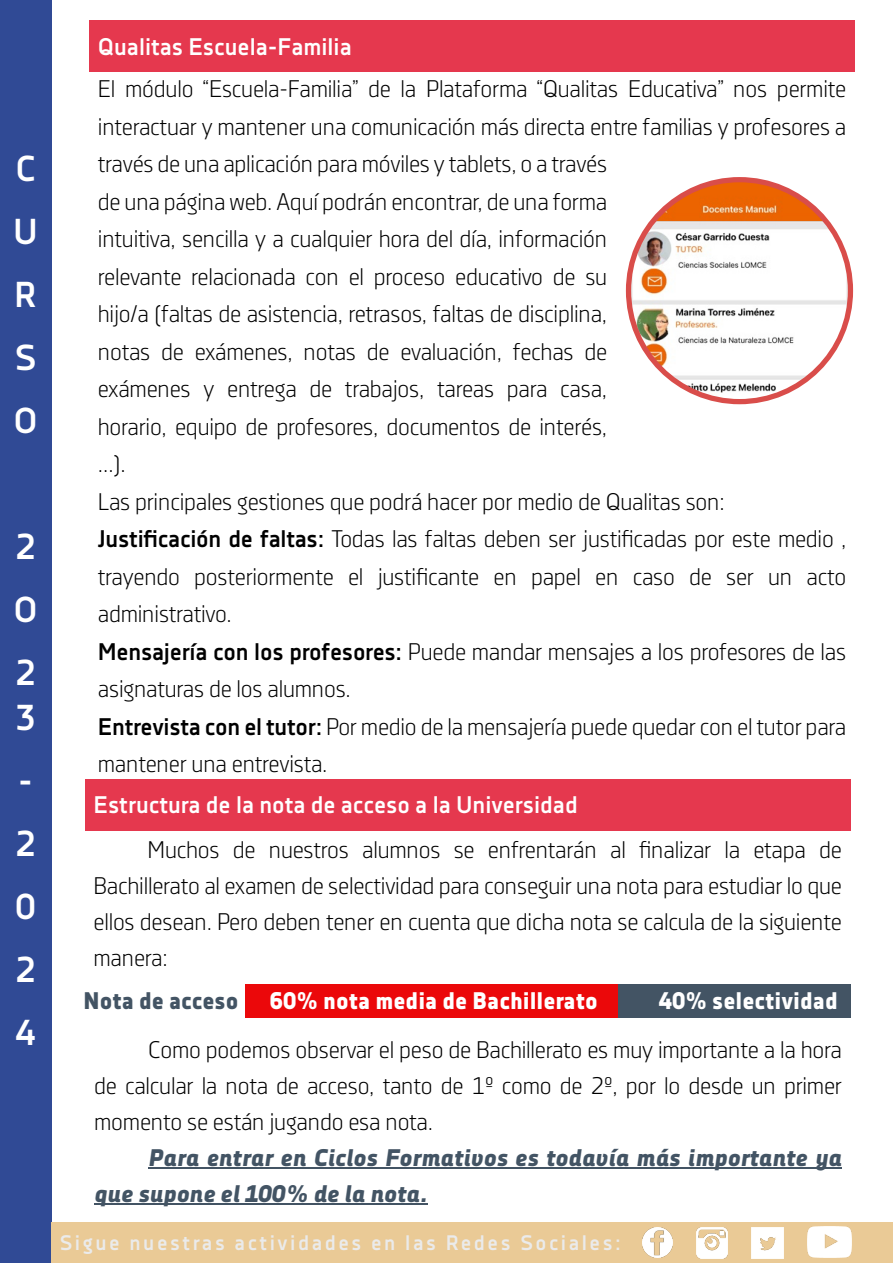
<style>
.page{position:relative;width:893px;height:1263px;background:#fff}
.page>*{position:absolute;margin:0;border:0;box-sizing:border-box;transform-origin:0 0}
.t1{font:700 36px/63px "Decima Nova Pro";color:#fff;text-align:justify}
.t2{font:24px/37.5px "Decima Nova Pro Lt";letter-spacing:-.01em;color:#000;text-align:justify}
.t3{font:italic 800 24px/36px "Decima Nova Pro";letter-spacing:-.01em;color:#435464}
.t4{font:700 24px "Decima Nova Pro";color:#fff}
.t5{font:800 24px "Decima Nova Pro";color:#fff;scale:.95 1}
.t6{font:800 24px "Decima Nova Pro";color:#435464;scale:.95 1}
.t7{font:700 21px "Decima Nova Pro";letter-spacing:.12em;color:#ebebeb}
.s1{font-family:"Decima Nova Pro";font-weight:700}
</style>
<div class="page">
<div style="left:0;top:0;width:51px;height:1263px;background:#304a95"></div>
<div style="left:51px;top:1223px;width:842px;height:40px;background:#eaca96"></div>
<img style="left:642px;top:1227px;width:30px;height:30px">
<img style="left:696px;top:1227px;width:32px;height:31px">
<img style="left:752px;top:1227px;width:31px;height:31px">
<img style="left:807px;top:1226px;width:45px;height:31px">
<div style="left:89px;top:21px;width:766px;height:51px;background:#e5384e"></div>
<img style="left:628px;top:180px;width:222px;height:222px;border-radius:50%">
<div style="left:626px;top:177px;width:227px;height:227px;border:5px solid #d94d4a;border-radius:50%"></div>
<hr style="left:148px;top:1168px;width:694px;height:1px;background:#435464">
<hr style="left:94px;top:1204px;width:333px;height:1px;background:#435464">
<div style="left:85px;top:779px;width:765px;height:51px;background:#e5384e"></div>
<div style="left:245px;top:984px;width:605px;height:33px;background:#435464"></div>
<div style="left:245px;top:984px;width:372px;height:33px;background:#eb080a"></div>
<h1 class="t1" style="left:13px;top:140px;width:26px">C U R S O</h1>
<h1 class="t1" style="left:14px;top:518px;width:26px">2<br>O 2</h1>
<h1 class="t1" style="left:15px;top:689px;width:22px">3 - 2<br>0<br>2<br>4</h1>
<p class="t4" style="left:98px;top:37px;width:255px">Qualitas Escuela-Familia</p>
<p class="t2" style="left:98px;top:73px;width:750px;text-align:left">El módulo “Escuela-Familia” de la Plataforma “Qualitas Educativa” nos permite interactuar y mantener una comunicación más directa entre familias y profesores a través de una aplicación para móviles y tablets, o a través<br>de una página web. Aquí podrán encontrar, de una forma<br>intuitiva, sencilla y a cualquier hora del día, información<br>relevante relacionada con el proceso educativo de su<br>hijo/a (faltas de asistencia, retrasos, faltas de disciplina,<br>notas de exámenes, notas de evaluación, fechas de<br>exámenes y entrega de trabajos, tareas para casa,<br>horario, equipo de profesores, documentos de interés,<br>…).<br>Las principales gestiones que podrá hacer por medio de Qualitas son:<br><span class="s1">Justificación de faltas:</span> Todas las faltas deben ser justificadas por este medio , trayendo posteriormente el justificante en papel en caso de ser un acto administrativo.<br><span class="s1">Mensajería con los profesores:</span> Puede mandar mensajes a los profesores de las asignaturas de los alumnos.<br><span class="s1">Entrevista con el tutor:</span> Por medio de la mensajería puede quedar con el tutor para mantener una entrevista.</p>
<p class="t4" style="left:94px;top:795px;width:486px">Estructura de la nota de acceso a la Universidad</p>
<p class="t2" style="left:94px;top:834px;width:750px;line-height:36px;text-indent:54px">Muchos de nuestros alumnos se enfrentarán al finalizar la etapa de Bachillerato al examen de selectividad para conseguir una nota para estudiar lo que ellos desean. Pero deben tener en cuenta que dicha nota se calcula de la siguiente manera:</p>
<p class="t6" style="left:83px;top:991px;width:165px">Nota de acceso</p>
<p class="t5" style="left:270px;top:991px;width:347px">60% nota media de Bachillerato</p>
<p class="t5" style="left:659px;top:991px;width:190px">40% selectividad</p>
<p class="t2" style="left:94px;top:1034px;width:749px;line-height:36px;text-indent:54px">Como podemos observar el peso de Bachillerato es muy importante a la hora de calcular la nota de acceso, tanto de 1º como de 2º, por lo desde un primer momento se están jugando esa nota.</p>
<p class="t3" style="left:94px;top:1142px;width:749px;text-indent:54px">Para entrar en Ciclos Formativos es todavía más importante ya que supone el 100% de la nota.</p>
<p class="t7" style="left:60px;top:1234px;width:563px">Sigue nuestras actividades en las Redes Sociales:</p>
</div>
